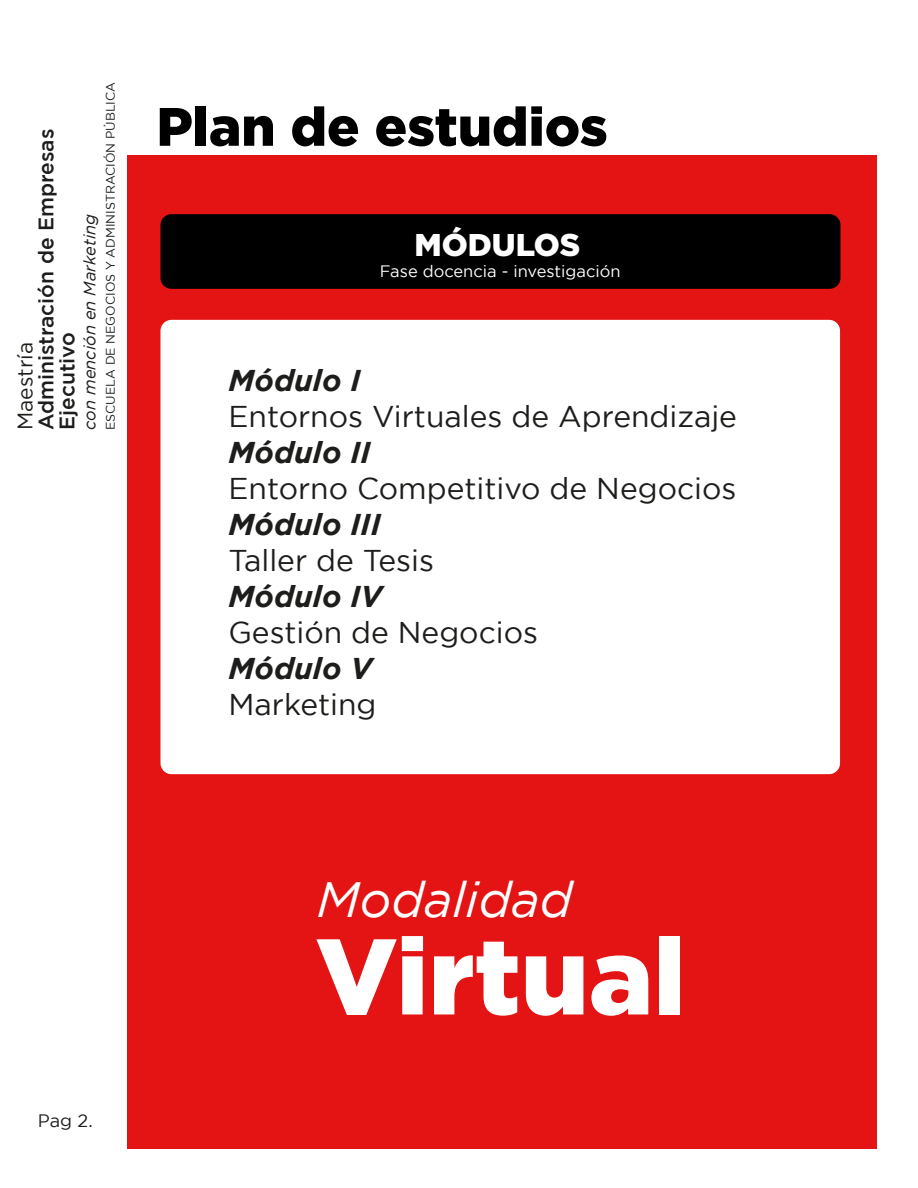
<style>
.page{position:relative;width:918px;height:1188px;background:#fff}
.page>*{position:absolute;margin:0;border:0;box-sizing:border-box;transform-origin:0 0}
.t1{font:900 107.4px "Gotham";color:#fff}
.t2{font:900 54px "Gotham";color:#000}
.t3{font:italic 49.5px "Gotham";color:#fff}
.t4{font:900 31.5px "Gotham";color:#fff}
.t5{font:30px "Gotham";color:#1d1d1b}
.t6{font:italic 700 30px "Gotham";color:#1d1d1b}
.t7{font:500 21px/21px "Gotham";color:#1d1d1b}
.t8{font:21px "Gotham";color:#1d1d1b}
.t9{font:18px "Gotham";color:#1d1d1b}
.t10{font:16.5px "Gotham";color:#fff}
.t11{font:italic 16.5px "Gotham";color:#1d1d1b}
.t12{font:12.45px "Gotham";color:#1d1d1b}
</style>
<div class="page">
<div style="left:127px;top:156px;width:749px;height:993px;background:#e31413"></div>
<div style="left:160px;top:214px;width:680px;height:75px;background:#000;border-radius:11px"></div>
<div style="left:160px;top:320px;width:680px;height:454px;background:#fff;border-radius:11px"></div>
<p class="t12" style="left:104px;top:430px;width:349px;rotate:-90deg">ESCUELA DE NEGOCIOS Y ADMINISTRACIÓN PÚBLICA</p>
<p class="t7" style="left:35px;top:430px;width:303px;rotate:-90deg">Administración de Empresas<br>Ejecutivo</p>
<p class="t11" style="left:81px;top:430px;width:218px;rotate:-90deg">con mención en Marketing</p>
<p class="t8" style="left:13px;top:430px;width:89px;rotate:-90deg">Maestría</p>
<h2 class="t2" style="left:156px;top:95px;width:453px">Plan de estudios</h2>
<p class="t4" style="left:414px;top:227px;width:167px">MÓDULOS</p>
<p class="t10" style="left:380px;top:263px;width:242px">Fase docencia - investigación</p>
<p class="t6" style="left:228px;top:363px;width:134px">Módulo I</p>
<p class="t5" style="left:228px;top:400px;width:510px">Entornos Virtuales de Aprendizaje</p>
<p class="t6" style="left:228px;top:435px;width:144px">Módulo II</p>
<p class="t5" style="left:228px;top:472px;width:509px">Entorno Competitivo de Negocios</p>
<p class="t6" style="left:228px;top:507px;width:154px">Módulo III</p>
<p class="t5" style="left:228px;top:544px;width:207px">Taller de Tesis</p>
<p class="t6" style="left:228px;top:579px;width:155px">Módulo IV</p>
<p class="t5" style="left:228px;top:616px;width:311px">Gestión de Negocios</p>
<p class="t6" style="left:228px;top:651px;width:145px">Módulo V</p>
<p class="t5" style="left:228px;top:688px;width:150px">Marketing</p>
<p class="t9" style="left:38px;top:1111px;width:56px">Pag 2.</p>
<h3 class="t3" style="left:317px;top:872px;width:257px">Modalidad</h3>
<h1 class="t1" style="left:316px;top:914px;width:371px">Virtual</h1>
</div>
